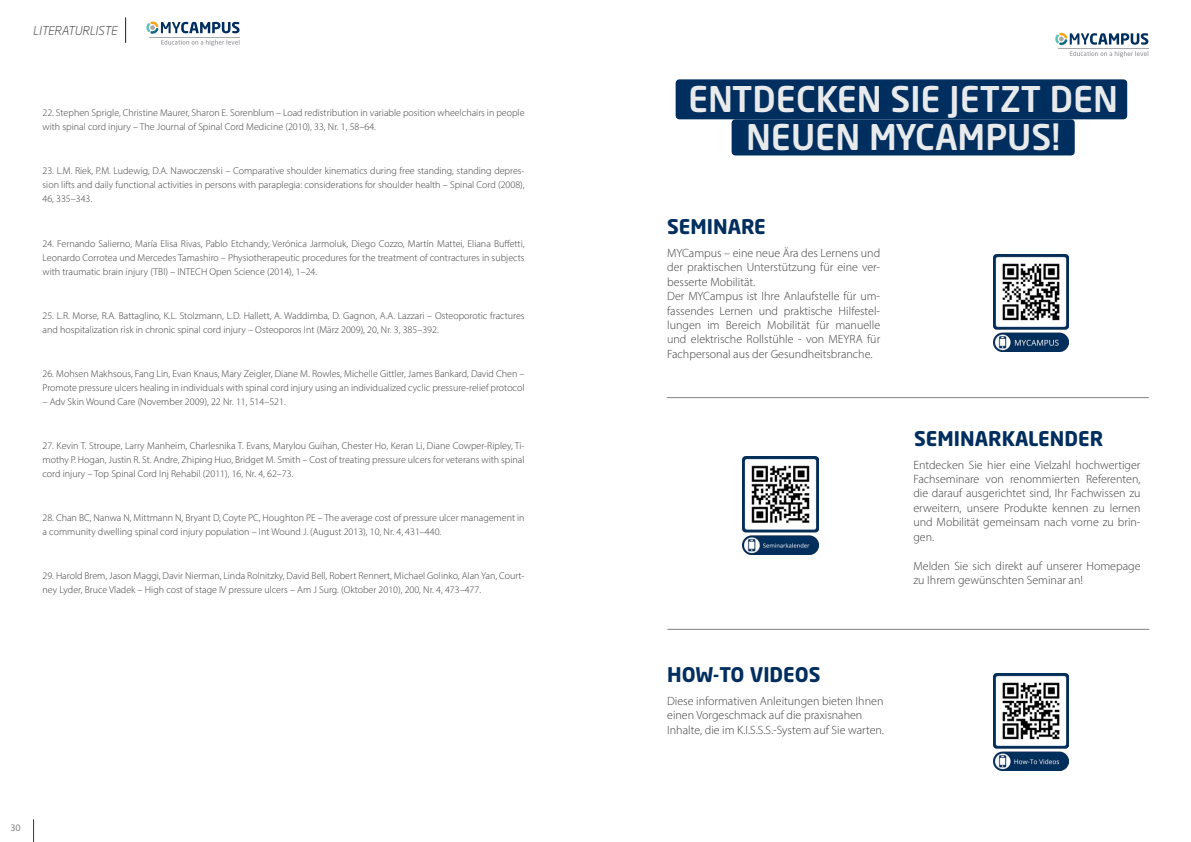
<style>
.page{position:relative;width:1191px;height:842px;background:#fff}
.page>*{position:absolute;margin:0;border:0;box-sizing:border-box;transform-origin:0 0}
.headline{font:500 35px/38px "Neo Sans W1 G";color:#e9eaeb;text-align:center}
.t1{font:700 20px "Neo Sans W1 G";color:#002e5e}
.t2{font:300 12px/14.4px "Myriad Pro";color:#3e3e3f;text-align:justify}
.t3{font:italic 300 12px "Neo Sans W1 G";color:#231f20}
.Default{font:300 10px/14px "Myriad Pro";color:#3e3e3f}
.t4{font:10px "Myriad Pro";color:#808285}
</style>
<div class="page">
<div style="left:731px;top:119px;width:343px;height:36px;background:#002e5e"></div>
<div style="left:675px;top:79px;width:452px;height:40px;background:#002e5e"></div>
<hr style="left:149px;top:37px;width:90px;height:1px;background:#a8a9ad">
<svg style="left:161px;top:40px;width:79px;height:6px"></svg>
<svg style="left:146px;top:21px;width:93px;height:13px"></svg>
<svg style="left:125px;top:17px;width:1px;height:26px"></svg>
<img style="left:743px;top:457px;width:75px;height:97px">
<img style="left:993px;top:254px;width:75px;height:98px">
<img style="left:993px;top:673px;width:75px;height:98px">
<hr style="left:1058px;top:48px;width:90px;height:1px;background:#a8a9ad">
<svg style="left:1069px;top:51px;width:79px;height:6px"></svg>
<svg style="left:1055px;top:33px;width:93px;height:12px"></svg>
<hr style="left:667px;top:397px;width:481px;height:1px;background:#808285">
<hr style="left:667px;top:629px;width:482px;height:1px;background:#808285">
<svg style="left:33px;top:819px;width:1px;height:23px"></svg>
<p class="t3" style="left:33px;top:23px;width:86px">LITERATURLISTE</p>
<p class="Default" style="left:43px;top:106px;width:483px">22. Stephen Sprigle, Christine Maurer, Sharon E. Sorenblum – Load redistribution in variable position wheelchairs in people with spinal cord injury – The Journal of Spinal Cord Medicine (2010), 33, Nr. 1, 58–64.</p>
<p class="Default" style="left:43px;top:164px;width:483px;text-align:justify">23. L.M. Riek, P.M. Ludewig, D.A. Nawoczenski – Comparative shoulder kinematics during free standing, standing depres&shy;sion lifts and daily functional activities in persons with paraplegia: considerations for shoulder health – Spinal Cord (2008), 46, 335–343.</p>
<p class="Default" style="left:43px;top:236px;width:483px;text-align:justify">24. Fernando Salierno, María Elisa Rivas, Pablo Etchandy, Verónica Jarmoluk, Diego Cozzo, Martín Mattei, Eliana Buffetti, Leonardo Corrotea und Mercedes Tamashiro – Physiotherapeutic procedures for the treatment of contractures in subjects with traumatic brain injury (TBI) – INTECH Open Science (2014), 1–24.</p>
<p class="Default" style="left:43px;top:308px;width:483px">25. L.R. Morse, R.A. Battaglino, K.L. Stolzmann, L.D. Hallett, A. Waddimba, D. Gagnon, A.A. Lazzari – Osteoporotic fractures and hospitalization risk in chronic spinal cord injury – Osteoporos Int (März 2009), 20, Nr. 3, 385–392.</p>
<p class="Default" style="left:43px;top:366px;width:483px">26. Mohsen Makhsous, Fang Lin, Evan Knaus, Mary Zeigler, Diane M. Rowles, Michelle Gittler, James Bankard, David Chen –<br>Promote pressure ulcers healing in individuals with spinal cord injury using an individualized cyclic pressure-relief protocol</p>
<p class="Default" style="left:43px;top:394px;width:245px">– Adv Skin Wound Care (November 2009), 22 Nr. 11, 514–521.</p>
<p class="Default" style="left:43px;top:438px;width:483px;text-align:justify">27. Kevin T. Stroupe, Larry Manheim, Charlesnika T. Evans, Marylou Guihan, Chester Ho, Keran Li, Diane Cowper-Ripley, Ti&shy;mothy P. Hogan, Justin R. St. Andre, Zhiping Huo, Bridget M. Smith – Cost of treating pressure ulcers for veterans with spinal cord injury – Top Spinal Cord Inj Rehabil (2011), 16, Nr. 4, 62–73.</p>
<p class="Default" style="left:43px;top:510px;width:483px">28. Chan BC, Nanwa N, Mittmann N, Bryant D, Coyte PC, Houghton PE – The average cost of pressure ulcer management in a community dwelling spinal cord injury population – Int Wound J. (August 2013), 10, Nr. 4, 431–440.</p>
<p class="Default" style="left:43px;top:568px;width:483px">29. Harold Brem, Jason Maggi, Davir Nierman, Linda Rolnitzky, David Bell, Robert Rennert, Michael Golinko, Alan Yan, Court&shy;ney Lyder, Bruce Vladek – High cost of stage IV pressure ulcers – Am J Surg. (Oktober 2010), 200, Nr. 4, 473–477.</p>
<p class="t4" style="left:10px;top:821px;width:12px">30</p>
<p class="headline" style="left:688px;top:79px;width:431px">ENTDECKEN SIE JETZT DEN<br>NEUEN MYCAMPUS!</p>
<p class="t1" style="left:667px;top:214px;width:100px">SEMINARE</p>
<p class="t2" style="left:667px;top:246px;width:214px">MYCampus – eine neue Ära des Lernens und der praktischen Unterstützung für eine ver&shy;besserte Mobilität.</p>
<p class="t2" style="left:667px;top:289px;width:214px">Der MYCampus ist Ihre Anlaufstelle für um&shy;fassendes Lernen und praktische Hilfestel&shy;lungen im Bereich Mobilität für manuelle und elektrische Rollstühle - von MEYRA für Fachpersonal aus der Gesundheitsbranche.</p>
<p class="t1" style="left:914px;top:425px;width:191px">SEMINARKALENDER</p>
<p class="t2" style="left:913px;top:457px;width:229px">Entdecken Sie hier eine Vielzahl hochwertiger Fachseminare von renommierten Referenten, die darauf ausgerichtet sind, Ihr Fachwissen zu erweitern, unsere Produkte kennen zu lernen und Mobilität gemeinsam nach vorne zu brin&shy;gen.</p>
<p class="t2" style="left:913px;top:558px;width:229px">Melden Sie sich direkt auf unserer Homepage zu Ihrem gewünschten Seminar an!</p>
<p class="t1" style="left:667px;top:661px;width:155px">HOW-TO VIDEOS</p>
<p class="t2" style="left:667px;top:694px;width:218px">Diese informativen Anleitungen bieten Ihnen einen Vorgeschmack auf die praxisnahen</p>
<p class="t2" style="left:667px;top:722px;width:218px">Inhalte, die im K.I.S.S.S.-System auf Sie warten.</p>
</div>
